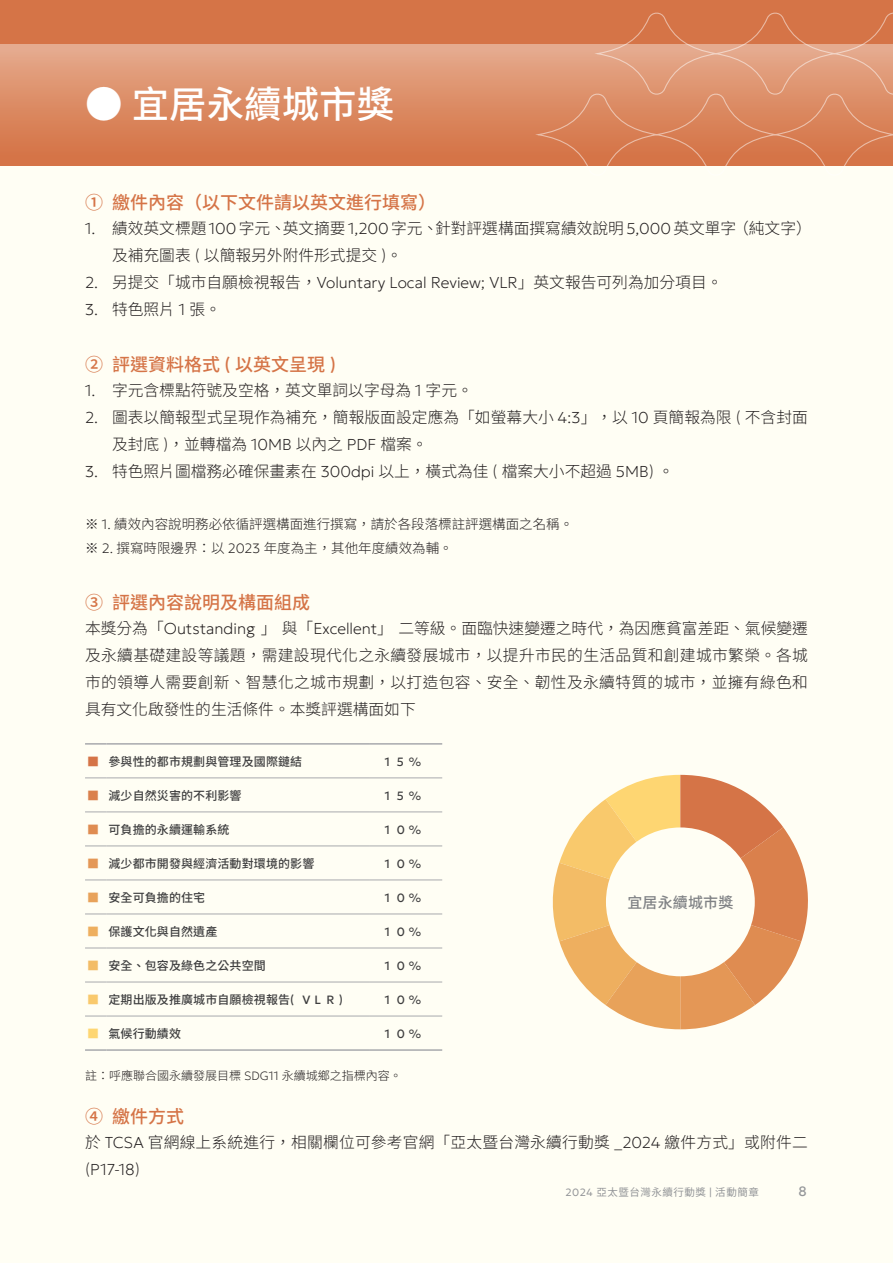
<style>
.page{position:relative;width:893px;height:1263px;background:#fffef4}
.page>*{position:absolute;margin:0;border:0;box-sizing:border-box;transform-origin:0 0}
.t1{font:500 37.5px "Noto Sans TC";color:#fff}
.t2{font:500 18px "Noto Sans TC";color:#d57447}
.t3{font:300 15.75px/27px "Noto Sans TC";color:#231f20}
.t4{font:100 15.75px "Geologica";color:#231f20}
.t5{font:500 15px "Noto Sans TC";letter-spacing:.01em;color:#808285}
.t6{font:300 13.5px "Noto Sans TC";color:#231f20}
.t7{font:13.5px "Geologica";color:#939598}
.t8{font:500 12px "Noto Sans TC";letter-spacing:.01em;color:#3e3e3f}
.t9{font:300 12px "Noto Sans TC";color:#231f20}
.t10{font:12px "Geologica";color:#3e3e3f}
.t11{font:500 12px "Noto Sans TC";color:#d57447}
.t12{font:500 12px "Noto Sans TC";color:#da804c}
.t13{font:500 12px "Noto Sans TC";color:#df8c51}
.t14{font:500 12px "Noto Sans TC";color:#e49756}
.t15{font:500 12px "Noto Sans TC";color:#e8a25a}
.t16{font:500 12px "Noto Sans TC";color:#eeaf5f}
.t17{font:500 12px "Noto Sans TC";color:#f3bc66}
.t18{font:500 12px "Noto Sans TC";color:#f9c96c}
.t19{font:500 12px "Noto Sans TC";color:#fed672}
.t20{font:10.5px "Noto Sans TC";letter-spacing:.05em;color:#939598}
.s1{font-family:"Geologica";font-weight:100}
.s2{font-family:"Noto Sans TC";font-weight:300}
.s3{font-family:"Geologica";font-weight:400}
.s4{font-family:"Geologica";font-weight:300}
</style>
<div class="page">
<div style="left:0;top:0;width:893px;height:166px;background:#d57447"></div>
<div style="left:0;top:45px;width:893px;height:121px;background:linear-gradient(to bottom,#e5aa8d,#d36e3f)"></div>
<svg style="left:552px;top:775px;width:256px;height:254px"></svg>
<svg style="left:85px;top:778px;width:21px;height:1px"></svg>
<hr style="left:106px;top:778px;width:264px;height:1px;background:#a8a9ad">
<hr style="left:370px;top:778px;width:72px;height:1px;background:#a8a9ad">
<svg style="left:85px;top:812px;width:21px;height:1px"></svg>
<hr style="left:106px;top:812px;width:264px;height:1px;background:#a8a9ad">
<hr style="left:370px;top:812px;width:72px;height:1px;background:#a8a9ad">
<svg style="left:85px;top:846px;width:21px;height:1px"></svg>
<hr style="left:106px;top:846px;width:264px;height:1px;background:#a8a9ad">
<hr style="left:370px;top:846px;width:72px;height:1px;background:#a8a9ad">
<svg style="left:85px;top:880px;width:21px;height:1px"></svg>
<hr style="left:106px;top:880px;width:264px;height:1px;background:#a8a9ad">
<hr style="left:370px;top:880px;width:72px;height:1px;background:#a8a9ad">
<svg style="left:85px;top:914px;width:21px;height:1px"></svg>
<hr style="left:106px;top:914px;width:264px;height:1px;background:#a8a9ad">
<hr style="left:370px;top:914px;width:72px;height:1px;background:#a8a9ad">
<svg style="left:85px;top:948px;width:21px;height:1px"></svg>
<hr style="left:106px;top:948px;width:264px;height:1px;background:#a8a9ad">
<hr style="left:370px;top:948px;width:72px;height:1px;background:#a8a9ad">
<svg style="left:85px;top:982px;width:21px;height:1px"></svg>
<hr style="left:106px;top:982px;width:264px;height:1px;background:#a8a9ad">
<hr style="left:370px;top:982px;width:72px;height:1px;background:#a8a9ad">
<svg style="left:85px;top:1016px;width:21px;height:1px"></svg>
<hr style="left:106px;top:1016px;width:264px;height:1px;background:#a8a9ad">
<hr style="left:370px;top:1016px;width:72px;height:1px;background:#a8a9ad">
<hr style="left:85px;top:743px;width:21px;height:2px;background:#a8a9ad">
<hr style="left:106px;top:743px;width:264px;height:2px;background:#a8a9ad">
<hr style="left:370px;top:743px;width:72px;height:2px;background:#a8a9ad">
<hr style="left:85px;top:1049px;width:21px;height:2px;background:#a8a9ad">
<hr style="left:106px;top:1049px;width:264px;height:2px;background:#a8a9ad">
<hr style="left:370px;top:1049px;width:72px;height:2px;background:#a8a9ad">
<div style="left:606px;top:827px;width:149px;height:149px;background:#fffef4;border-radius:50%"></div>
<svg style="left:533px;top:12px;width:360px;height:154px"></svg>
<p class="t1" style="left:85px;top:83px;width:311px">● 宜居永續城市獎</p>
<p class="t2" style="left:85px;top:192px;width:352px">➀ 繳件內容（以下文件請以英文進行填寫）</p>
<p class="t3" style="left:112px;top:215px;width:701px;text-indent:-27px"><span class="s1">1.</span> 績效英文標題<span class="s1">100</span>字元、英文摘要<span class="s1">1,200</span>字元、針對評選構面撰寫績效說明<span class="s1">5,000</span>英文單字（純文字）及補充圖表 <span class="s1">(</span> 以簡報另外附件形式提交 <span class="s1">)</span>。</p>
<p class="t4" style="left:85px;top:269px;width:639px">2. <span class="s2">另提交「城市自願檢視報告，</span>Voluntary Local Review; VLR<span class="s2">」英文報告可列為加分項目。</span></p>
<p class="t3" style="left:85px;top:296px;width:137px"><span class="s1">3.</span> 特色照片 <span class="s1">1</span> 張。</p>
<p class="t2" style="left:85px;top:354px;width:252px">➁ 評選資料格式 <span class="s3">(</span> 以英文呈現 <span class="s3">)</span></p>
<p class="t3" style="left:85px;top:377px;width:389px"><span class="s1">1.</span> 字元含標點符號及空格，英文單詞以字母為 <span class="s1">1</span> 字元。</p>
<p class="t3" style="left:112px;top:404px;width:697px;text-indent:-27px"><span class="s1">2.</span> 圖表以簡報型式呈現作為補充，簡報版面設定應為「如螢幕大小 <span class="s1">4:3</span>」，以 <span class="s1">10</span> 頁簡報為限 <span class="s1">(</span> 不含封面及封底 <span class="s1">)</span>，並轉檔為 <span class="s1">10MB</span> 以內之 <span class="s1">PDF</span> 檔案。</p>
<p class="t3" style="left:85px;top:458px;width:590px"><span class="s1">3.</span> 特色照片圖檔務必確保畫素在 <span class="s1">300dpi</span> 以上，橫式為佳 <span class="s1">(</span> 檔案大小不超過 <span class="s1">5MB)</span> 。</p>
<p class="t6" style="left:85px;top:516px;width:490px">※ <span class="s1">1.</span> 績效內容說明務必依循評選構面進行撰寫，請於各段落標註評選構面之名稱。</p>
<p class="t6" style="left:85px;top:540px;width:369px">※ <span class="s1">2.</span> 撰寫時限邊界：以 <span class="s1">2023</span> 年度為主，其他年度績效為輔。</p>
<p class="t2" style="left:85px;top:593px;width:226px">➂ 評選內容說明及構面組成</p>
<p class="t3" style="left:85px;top:615px;width:724px;text-align:justify">本獎分為「<span class="s1">Outstanding</span> 」與「<span class="s1">Excellent</span>」二等級。面臨快速變遷之時代，為因應貧富差距、氣候變遷及永續基礎建設等議題，需建設現代化之永續發展城市，以提升市民的生活品質和創建城市繁榮。各城市的領導人需要創新、智慧化之城市規劃，以打造包容、安全、韌性及永續特質的城市，並擁有綠色和具有文化啟發性的生活條件。本獎評選構面如下</p>
<p class="t11" style="left:87px;top:755px;width:13px">■</p>
<p class="t8" style="left:108px;top:755px;width:195px">參與性的都市規劃與管理及國際鏈結</p>
<p class="t10" style="left:385px;top:751px;width:38px">15%</p>
<p class="t12" style="left:87px;top:789px;width:13px">■</p>
<p class="t8" style="left:108px;top:789px;width:135px">減少自然災害的不利影響</p>
<p class="t10" style="left:385px;top:785px;width:38px">15%</p>
<p class="t13" style="left:87px;top:823px;width:13px">■</p>
<p class="t8" style="left:108px;top:823px;width:123px">可負擔的永續運輸系統</p>
<p class="t10" style="left:385px;top:819px;width:38px">1 0%</p>
<p class="t14" style="left:87px;top:857px;width:13px">■</p>
<p class="t8" style="left:108px;top:857px;width:207px">減少都市開發與經濟活動對環境的影響</p>
<p class="t10" style="left:385px;top:853px;width:38px">1 0%</p>
<p class="t15" style="left:87px;top:891px;width:13px">■</p>
<p class="t8" style="left:108px;top:891px;width:98px">安全可負擔的住宅</p>
<p class="t10" style="left:385px;top:887px;width:38px">1 0%</p>
<p class="t16" style="left:87px;top:925px;width:13px">■</p>
<p class="t8" style="left:108px;top:925px;width:110px">保護文化與自然遺產</p>
<p class="t10" style="left:385px;top:921px;width:38px">1 0%</p>
<p class="t17" style="left:87px;top:959px;width:13px">■</p>
<p class="t8" style="left:108px;top:959px;width:159px">安全、包容及綠色之公共空間</p>
<p class="t10" style="left:385px;top:956px;width:38px">1 0%</p>
<p class="t18" style="left:87px;top:993px;width:13px">■</p>
<p class="t8" style="left:108px;top:993px;width:236px">定期出版及推廣城市自願檢視報告<span class="s3">( V L R )</span></p>
<p class="t10" style="left:385px;top:990px;width:38px">1 0%</p>
<p class="t19" style="left:87px;top:1027px;width:13px">■</p>
<p class="t8" style="left:108px;top:1027px;width:74px">氣候行動績效</p>
<p class="t10" style="left:385px;top:1024px;width:38px">1 0%</p>
<p class="t9" style="left:85px;top:1069px;width:318px">註：呼應聯合國永續發展目標 <span class="s1">SDG11</span> 永續城鄉之指標內容。</p>
<p class="t5" style="left:627px;top:894px;width:107px">宜居永續城市獎</p>
<p class="t2" style="left:85px;top:1106px;width:100px">➃ 繳件方式</p>
<p class="t3" style="left:85px;top:1128px;width:724px">於 <span class="s1">TCSA</span> 官網線上系統進行，相關欄位可參考官網「亞太暨台灣永續行動獎 <span class="s1">_2024</span> 繳件方式」或附件二<span class="s1">(P17-18)</span></p>
<p class="t20" style="left:566px;top:1186px;width:195px"><span class="s4">2024</span> 亞太暨台灣永續行動獎 <span class="s4">|</span> 活動簡章</p>
<p class="t7" style="left:798px;top:1180px;width:10px">8</p>
</div>
